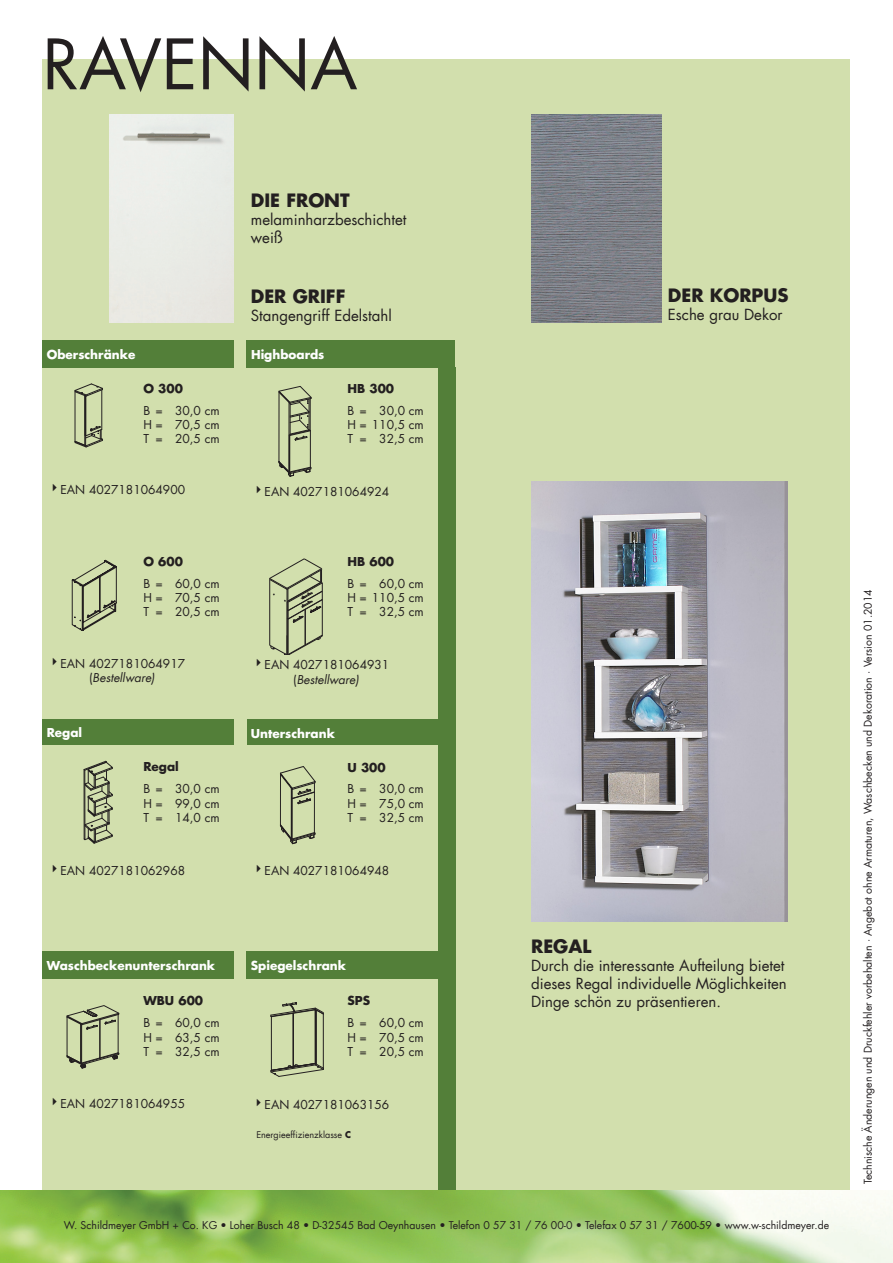
<style>
.page{position:relative;width:893px;height:1263px;background:#fff}
.page>*{position:absolute;margin:0;border:0;box-sizing:border-box;transform-origin:0 0}
.t1{font:67.5px "Futura LT";color:#231f20}
.t2{font:700 18px "Futura LT";color:#231f20}
.t3{font:15px/18px "Futura LT";color:#231f20}
.t4{font:12px/14.4px "Futura LT";color:#231f20;text-align:justify}
.t5{font:700 12px "Futura LT";color:#fff}
.t6{font:700 12px "Futura LT";color:#231f20}
.t7{font:10.5px "Futura LT";color:#231f20}
.t8{font:9px "Futura LT";color:#231f20}
.s1{font-style:italic}
.s2{font-weight:700}
</style>
<div class="page">
<div style="left:43px;top:60px;width:807px;height:1143px;background:#d2dfad"></div>
<div style="left:247px;top:340px;width:208px;height:28px;background:#537f39"></div>
<div style="left:438px;top:367px;width:17px;height:836px;background:#537f39"></div>
<img style="left:0;top:1191px;width:893px;height:72px">
<div style="left:43px;top:340px;width:191px;height:28px;background:#537f39"></div>
<div style="left:247px;top:951px;width:191px;height:28px;background:#537f39"></div>
<div style="left:247px;top:720px;width:199px;height:25px;background:#537f39"></div>
<div style="left:43px;top:720px;width:191px;height:25px;background:#537f39"></div>
<img style="left:531px;top:482px;width:256px;height:439px">
<div style="left:110px;top:114px;width:124px;height:208px;background:#eaece7"></div>
<svg style="left:67px;top:1005px;width:52px;height:64px"></svg>
<svg style="left:279px;top:386px;width:32px;height:91px"></svg>
<svg style="left:75px;top:384px;width:28px;height:63px"></svg>
<svg style="left:84px;top:761px;width:29px;height:82px"></svg>
<svg style="left:280px;top:766px;width:35px;height:78px"></svg>
<svg style="left:270px;top:1002px;width:54px;height:74px"></svg>
<div style="left:43px;top:951px;width:191px;height:28px;background:#537f39"></div>
<svg style="left:72px;top:560px;width:45px;height:71px"></svg>
<svg style="left:269px;top:558px;width:54px;height:97px"></svg>
<img style="left:531px;top:114px;width:130px;height:208px">
<h1 class="t1" style="left:43px;top:21px;width:316px">ravenna</h1>
<h2 class="t2" style="left:251px;top:189px;width:100px">DIE FRONT</h2>
<p class="t3" style="left:251px;top:211px;width:157px">melaminharzbeschichtet weiß</p>
<h2 class="t2" style="left:251px;top:284px;width:96px">DER GRIFF</h2>
<p class="t3" style="left:251px;top:306px;width:142px">Stangengriff Edelstahl</p>
<h2 class="t2" style="left:668px;top:283px;width:122px">DER KORPUS</h2>
<p class="t3" style="left:668px;top:306px;width:116px">Esche grau Dekor</p>
<p class="t5" style="left:47px;top:346px;width:90px">Oberschränke</p>
<p class="t5" style="left:251px;top:346px;width:75px">Highboards</p>
<p class="t6" style="left:143px;top:380px;width:41px">O 300</p>
<p class="t4" style="left:143px;top:403px;width:78px">B = 30,0 cm H = 70,5 cm T = 20,5 cm</p>
<p class="t6" style="left:348px;top:380px;width:48px">HB 300</p>
<p class="t4" style="left:348px;top:403px;width:78px">B = 30,0 cm H = 110,5 cm T = 32,5 cm</p>
<p class="t4" style="left:49px;top:483px;width:21px">✔EAN</p>
<p class="t4" style="left:89px;top:483px;width:98px">4027181064900</p>
<p class="t4" style="left:253px;top:485px;width:21px">✔EAN</p>
<p class="t4" style="left:293px;top:485px;width:98px">4027181064924</p>
<p class="t6" style="left:143px;top:553px;width:41px">O 600</p>
<p class="t4" style="left:143px;top:576px;width:78px">B = 60,0 cm H = 70,5 cm T = 20,5 cm</p>
<p class="t6" style="left:348px;top:553px;width:48px">HB 600</p>
<p class="t4" style="left:348px;top:576px;width:78px">B = 60,0 cm H = 110,5 cm T = 32,5 cm</p>
<p class="t4" style="left:49px;top:656px;width:21px">✔EAN</p>
<p class="t4" style="left:89px;top:656px;width:98px">4027181064917 (<span class="s1">Bestellware)</span></p>
<p class="t4" style="left:253px;top:658px;width:21px">✔EAN</p>
<p class="t4" style="left:293px;top:658px;width:98px">4027181064931 (<span class="s1">Bestellware)</span></p>
<p class="t5" style="left:47px;top:725px;width:37px">Regal</p>
<p class="t5" style="left:251px;top:725px;width:86px">Unterschrank</p>
<p class="t6" style="left:143px;top:759px;width:37px">Regal</p>
<p class="t4" style="left:143px;top:782px;width:78px">B = 30,0 cm H = 99,0 cm T = 14,0 cm</p>
<p class="t6" style="left:348px;top:759px;width:40px">U 300</p>
<p class="t4" style="left:348px;top:782px;width:78px">B = 30,0 cm H = 75,0 cm T = 32,5 cm</p>
<p class="t4" style="left:49px;top:863px;width:21px">✔EAN</p>
<p class="t4" style="left:89px;top:863px;width:98px">4027181062968</p>
<p class="t4" style="left:253px;top:863px;width:21px">✔EAN</p>
<p class="t4" style="left:293px;top:863px;width:98px">4027181064948</p>
<p class="t5" style="left:47px;top:957px;width:170px">Waschbeckenunterschrank</p>
<p class="t6" style="left:143px;top:993px;width:61px">WBU 600</p>
<p class="t4" style="left:143px;top:1016px;width:78px">B = 60,0 cm H = 63,5 cm T = 32,5 cm</p>
<p class="t5" style="left:251px;top:957px;width:97px">Spiegelschrank</p>
<p class="t6" style="left:348px;top:993px;width:24px">SPS</p>
<p class="t4" style="left:348px;top:1016px;width:78px">B = 60,0 cm H = 70,5 cm T = 20,5 cm</p>
<h2 class="t2" style="left:531px;top:935px;width:62px">REGAL</h2>
<p class="t3" style="left:531px;top:957px;width:257px">Durch die interessante Aufteilung bietet dieses Regal individuelle Möglichkeiten<br>Dinge schön zu präsentieren.</p>
<p class="t4" style="left:49px;top:1096px;width:21px">✔EAN</p>
<p class="t4" style="left:89px;top:1096px;width:98px">4027181064955</p>
<p class="t4" style="left:253px;top:1097px;width:21px">✔EAN</p>
<p class="t4" style="left:293px;top:1097px;width:98px">4027181063156</p>
<p class="t8" style="left:256px;top:1129px;width:96px">Energieeffizienzklasse <span class="s2">C</span></p>
<p class="t7" style="left:64px;top:1218px;width:767px">W. Schildmeyer GmbH + Co. KG • Loher Busch 48 • D-32545 Bad Oeynhausen • Telefon 0 57 31 / 76 00-0 • Telefax 0 57 31 / 7600-59 • www.w-schildmeyer.de</p>
<p class="t7" style="left:861px;top:1184px;width:597px;rotate:-90deg">Technische Änderungen und Druckfehler vorbehalten · Angebot ohne Armaturen, Waschbecken und Dekoration · Version 01.2014</p>
</div>
